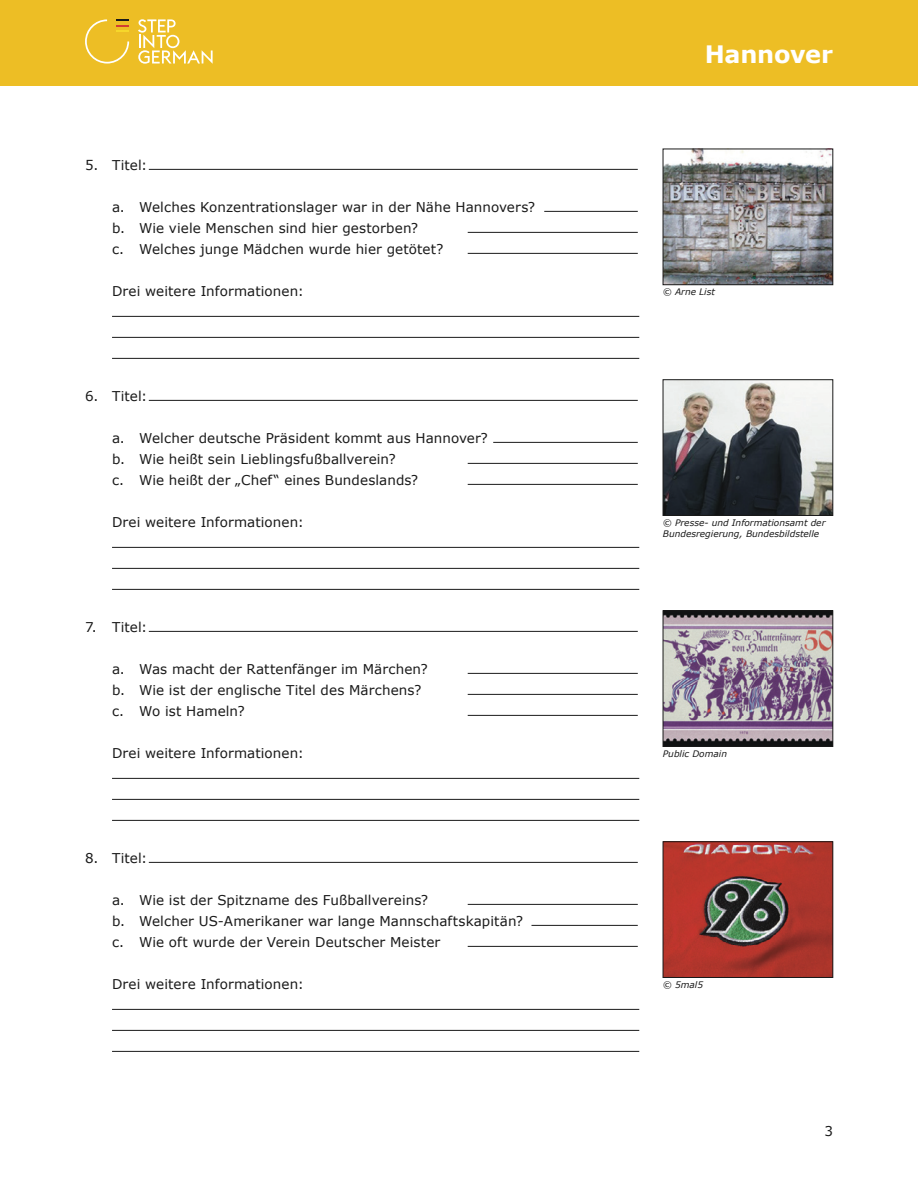
<style>
.page{position:relative;width:918px;height:1188px;background:#fff}
.page>*{position:absolute;margin:0;border:0;box-sizing:border-box;transform-origin:0 0}
.t1{font:700 24px "Verdana";letter-spacing:-.01em;color:#fff}
.t2{font:13.5px/21px "Verdana";letter-spacing:.005em;color:#1a1a1a}
.t3{font:italic 9px/10.8px "Verdana";color:#1a1a1a}
</style>
<div class="page">
<div style="left:0;top:0;width:918px;height:85px;background:#edbe25"></div>
<svg style="left:138px;top:19px;width:75px;height:45px"></svg>
<svg style="left:85px;top:19px;width:44px;height:45px"></svg>
<hr style="left:149px;top:169px;width:489px;height:1px;background:#1a1a1a">
<hr style="left:544px;top:211px;width:94px;height:1px;background:#1a1a1a">
<hr style="left:468px;top:232px;width:170px;height:1px;background:#1a1a1a">
<hr style="left:468px;top:253px;width:170px;height:1px;background:#1a1a1a">
<hr style="left:112px;top:316px;width:527px;height:1px;background:#1a1a1a">
<hr style="left:112px;top:337px;width:527px;height:1px;background:#1a1a1a">
<hr style="left:112px;top:358px;width:527px;height:1px;background:#1a1a1a">
<hr style="left:149px;top:400px;width:489px;height:1px;background:#1a1a1a">
<hr style="left:493px;top:442px;width:145px;height:1px;background:#1a1a1a">
<hr style="left:468px;top:463px;width:170px;height:1px;background:#1a1a1a">
<hr style="left:468px;top:484px;width:170px;height:1px;background:#1a1a1a">
<hr style="left:112px;top:547px;width:527px;height:1px;background:#1a1a1a">
<hr style="left:112px;top:568px;width:527px;height:1px;background:#1a1a1a">
<hr style="left:112px;top:589px;width:527px;height:1px;background:#1a1a1a">
<hr style="left:149px;top:631px;width:489px;height:1px;background:#1a1a1a">
<hr style="left:468px;top:673px;width:170px;height:1px;background:#1a1a1a">
<hr style="left:468px;top:694px;width:170px;height:1px;background:#1a1a1a">
<hr style="left:468px;top:715px;width:170px;height:1px;background:#1a1a1a">
<hr style="left:112px;top:778px;width:527px;height:1px;background:#1a1a1a">
<hr style="left:112px;top:799px;width:527px;height:1px;background:#1a1a1a">
<hr style="left:112px;top:820px;width:527px;height:1px;background:#1a1a1a">
<hr style="left:149px;top:862px;width:489px;height:1px;background:#1a1a1a">
<hr style="left:468px;top:904px;width:170px;height:1px;background:#1a1a1a">
<hr style="left:531px;top:925px;width:107px;height:1px;background:#1a1a1a">
<hr style="left:468px;top:946px;width:170px;height:1px;background:#1a1a1a">
<hr style="left:112px;top:1009px;width:527px;height:1px;background:#1a1a1a">
<hr style="left:112px;top:1030px;width:527px;height:1px;background:#1a1a1a">
<hr style="left:112px;top:1051px;width:527px;height:1px;background:#1a1a1a">
<img style="left:665px;top:151px;width:166px;height:132px">
<div style="left:663px;top:149px;width:170px;height:136px;border:1px solid #1a1a1a"></div>
<img style="left:665px;top:382px;width:166px;height:132px">
<div style="left:663px;top:380px;width:170px;height:136px;border:1px solid #1a1a1a"></div>
<img style="left:665px;top:613px;width:166px;height:132px">
<div style="left:663px;top:611px;width:170px;height:136px;border:1px solid #1a1a1a"></div>
<img style="left:665px;top:844px;width:166px;height:132px">
<div style="left:663px;top:842px;width:170px;height:136px;border:1px solid #1a1a1a"></div>
<p class="t2" style="left:85px;top:154px;width:64px">5. Titel:</p>
<p class="t2" style="left:112px;top:196px;width:425px">a. Welches Konzentrationslager war in der Nähe Hannovers? b. Wie viele Menschen sind hier gestorben?<br>c. Welches junge Mädchen wurde hier getötet?</p>
<p class="t2" style="left:112px;top:280px;width:193px">Drei weitere Informationen:</p>
<p class="t2" style="left:85px;top:385px;width:64px">6. Titel:</p>
<p class="t2" style="left:112px;top:427px;width:377px">a. Welcher deutsche Präsident kommt aus Hannover? b. Wie heißt sein Lieblingsfußballverein?<br>c. Wie heißt der „Chef“ eines Bundeslands?</p>
<p class="t2" style="left:112px;top:511px;width:193px">Drei weitere Informationen:</p>
<p class="t2" style="left:85px;top:616px;width:64px">7. Titel:</p>
<p class="t2" style="left:112px;top:658px;width:317px">a. Was macht der Rattenfänger im Märchen? b. Wie ist der englische Titel des Märchens? c. Wo ist Hameln?</p>
<p class="t2" style="left:112px;top:742px;width:193px">Drei weitere Informationen:</p>
<p class="t2" style="left:85px;top:847px;width:64px">8. Titel:</p>
<p class="t2" style="left:112px;top:889px;width:413px">a. Wie ist der Spitzname des Fußballvereins?<br>b. Welcher US-Amerikaner war lange Mannschaftskapitän? c. Wie oft wurde der Verein Deutscher Meister</p>
<p class="t2" style="left:112px;top:973px;width:193px">Drei weitere Informationen:</p>
<h1 class="t1" style="left:705px;top:39px;width:130px">Hannover</h1>
<p class="t3" style="left:663px;top:286px;width:54px">© Arne List</p>
<p class="t3" style="left:663px;top:517px;width:164px">© Presse- und Informationsamt der<br>Bundesregierung, Bundesbildstelle</p>
<p class="t3" style="left:663px;top:748px;width:66px">Public Domain</p>
<p class="t3" style="left:663px;top:979px;width:42px">© 5mal5</p>
<p class="t2" style="left:824px;top:1120px;width:10px">3</p>
</div>
